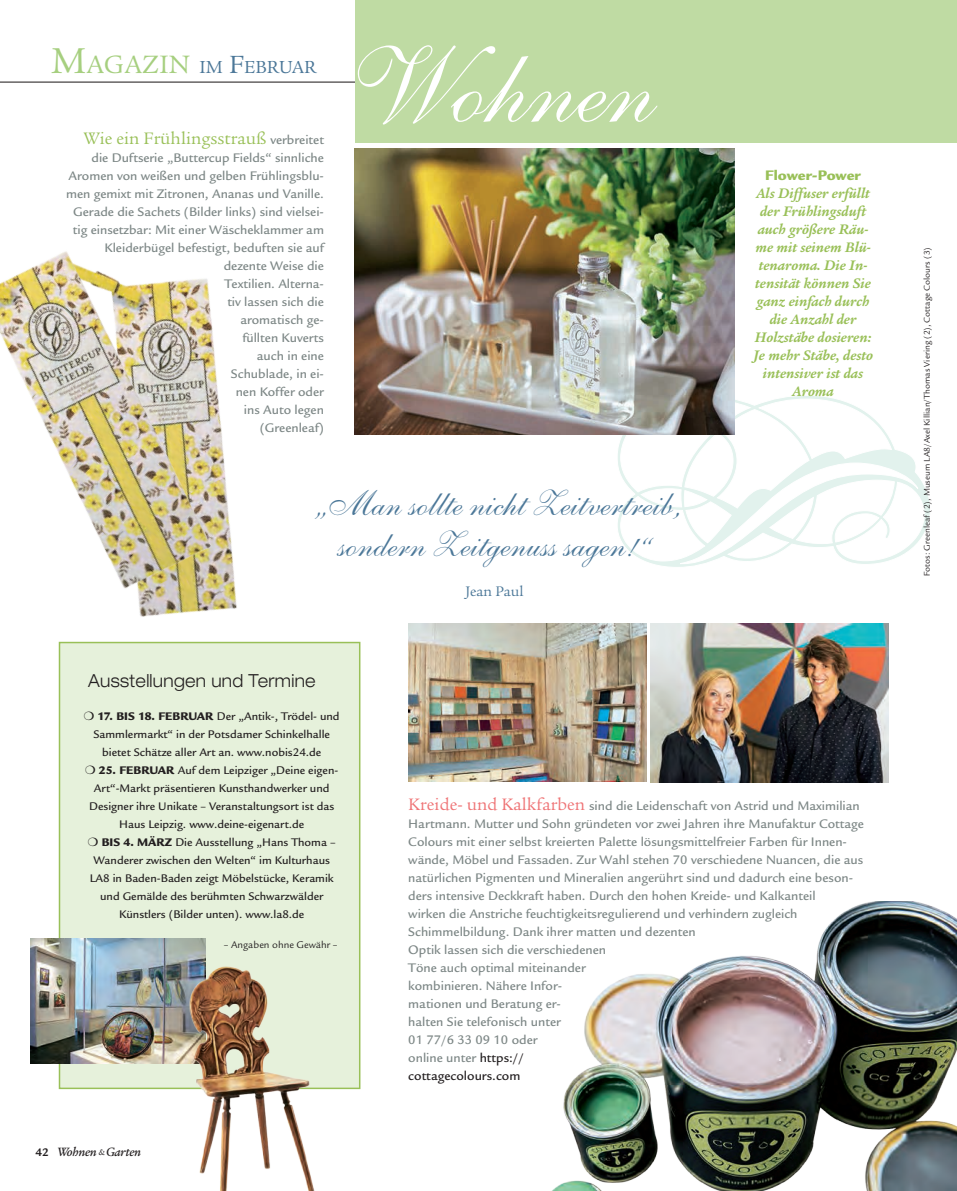
<style>
.page{position:relative;width:957px;height:1191px;background:#fff}
.page>*{position:absolute;margin:0;border:0;box-sizing:border-box;transform-origin:0 0}
.t1{font:109.5px "Shelley LT Allegro Script";letter-spacing:-.005em;color:#fff}
.t2{font:36px/40.5px "Shelley LT Allegro Script";color:#4b7798;text-align:center}
.t3{font:18.9px "Legacy Serif LT";color:#4b7798}
.t4{font:18px "Legacy Serif LT";color:#99c058}
.t5{font:300 expanded 18px "Helvetica Neue LT";letter-spacing:.02em;color:#231f20;scale:.9 1}
.t6{font:italic 700 15px/18px "Legacy Serif LT";color:#99c058;text-align:center}
.t7{font:900 15px "Legacy Sans LT";letter-spacing:-.01em;color:#99c058}
.t8{font:15px "Legacy Serif LT";color:#4b7798}
.t9{font:500 13.5px/18px "Legacy Sans LT";color:#7d8786;text-align:right}
.t10{font:italic 500 13.05px "Legacy Serif LT";letter-spacing:-.025em;color:#231f20}
.t11{font:500 12px/18px "Legacy Sans LT";color:#231f20;text-align:center}
.t12{font:10.5px "Legacy Sans LT";color:#231f20}
.t13{font:9px "Legacy Sans LT";color:#231f20}
.s1{font-size:39px;color:#a6cf7f}
.s2{font-size:27.3px;color:#a6cf7f}
.s3{font-size:27px}
.s4{font-family:"Legacy Sans LT";font-weight:500;font-size:13.5px;color:#7d8786}
.s5{font-weight:900}
.s6{font-family:"Legacy Sans LT";font-weight:700;font-style:normal;font-size:12px}
.s7{font-family:"Poetica Chancery I";font-weight:400;font-style:normal;font-size:11.25px}
.s8{font-family:"Legacy Serif LT";font-weight:400;font-size:18px;color:#ef7476}
.s9{color:#231f20}
</style>
<div class="page">
<div style="left:59px;top:642px;width:301px;height:447px;background:#e6f1db;border:2px solid #99c058"></div>
<svg style="left:616px;top:396px;width:314px;height:171px"></svg>
<hr style="left:0;top:82px;width:375px;height:1px;background:#231f20">
<div style="left:355px;top:0;width:602px;height:142px;background:#bfdba3"></div>
<img style="left:31px;top:938px;width:175px;height:125px">
<img style="left:355px;top:149px;width:380px;height:285px">
<img style="left:58px;top:178px;width:342px;height:505px">
<img style="left:0;top:178px;width:347px;height:475px">
<img style="left:179px;top:942px;width:152px;height:249px">
<img style="left:650px;top:623px;width:238px;height:159px">
<img style="left:408px;top:623px;width:239px;height:158px">
<img style="left:552px;top:901px;width:405px;height:290px">
<h3 class="t3" style="left:51px;top:56px;width:267px"><span class="s1">M</span><span class="s2">AGAZIN</span> IM <span class="s3">F</span>EBRUAR</h3>
<h1 class="t1" style="left:348px;top:21px;width:309px">Wohnen</h1>
<h3 class="t4" style="left:84px;top:128px;width:242px">Wie ein Frühlingsstrauß <span class="s4">verbreitet</span></h3>
<p class="t9" style="left:66px;top:149px;width:259px">die Duftserie „Buttercup Fields“ sinnliche<br>Aromen von weißen und gelben Frühlingsblu&shy;men gemixt mit Zitronen, Ananas und Vanille.<br>Gerade die Sachets (Bilder links) sind vielsei&shy;tig einsetzbar: Mit einer Wäscheklammer am<br>Kleiderbügel befestigt, beduften sie auf dezente Weise die<br>Textilien. Alterna-<br>tiv lassen sich die<br>aromatisch ge-<br>füllten Kuverts<br>auch in eine<br>Schublade, in ei-<br>nen Koffer oder<br>ins Auto legen<br>(Greenleaf)</p>
<h2 class="t2" style="left:315px;top:484px;width:366px">„Man sollte nicht Zeitvertreib, sondern Zeitgenuss sagen!“</h2>
<p class="t8" style="left:465px;top:583px;width:60px">Jean Paul</p>
<h3 class="t5" style="left:88px;top:670px;width:254px">Ausstellungen und Termine</h3>
<p class="t7" style="left:765px;top:166px;width:97px">Flower-Power</p>
<p class="t6" style="left:753px;top:184px;width:121px">Als Diffuser erfüllt der Frühlingsduft auch größere Räu&shy;me mit seinem Blü&shy;tenaroma. Die In&shy;tensität können Sie ganz einfach durch die Anzahl der<br>Holzstäbe dosieren:<br>Je mehr Stäbe, desto intensiver ist das<br>Aroma</p>
<p class="t11" style="left:84px;top:707px;width:257px">❍ <span class="s5">17. BIS 18. FEBRUAR</span> Der „Antik-, Trödel- und Sammlermarkt“ in der Potsdamer Schinkelhalle bietet Schätze aller Art an. www.nobis24.de<br>❍ <span class="s5">25. FEBRUAR</span> Auf dem Leipziger „Deine eigen-Art“-Markt präsentieren Kunsthandwerker und Designer ihre Unikate – Veranstaltungsort ist das Haus Leipzig. www.deine-eigenart.de<br>❍ <span class="s5">BIS 4. MÄRZ</span> Die Ausstellung „Hans Thoma – Wanderer zwischen den Welten“ im Kulturhaus LA8 in Baden-Baden zeigt Möbelstücke, Keramik und Gemälde des berühmten Schwarzwälder Künstlers (Bilder unten). www.la8.de</p>
<p class="t10" style="left:36px;top:1144px;width:107px"><span class="s6">42</span> Wohnen<span class="s7">&amp;</span>Garten</p>
<p class="t12" style="left:224px;top:938px;width:115px">– Angaben ohne Gewähr –</p>
<p class="t9" style="left:408px;top:797px;width:457px;text-align:left"><span class="s8">Kreide- und Kalkfarben</span> sind die Leidenschaft von Astrid und Maximilian Hartmann. Mutter und Sohn gründeten vor zwei Jahren ihre Manufaktur Cottage Colours mit einer selbst kreierten Palette lösungsmittelfreier Farben für Innen&shy;wände, Möbel und Fassaden. Zur Wahl stehen 70 verschiedene Nuancen, die aus natürlichen Pigmenten und Mineralien angerührt sind und dadurch eine beson&shy;ders intensive Deckkraft haben. Durch den hohen Kreide- und Kalkanteil<br>wirken die Anstriche feuchtigkeitsregulierend und verhindern zugleich Schimmelbildung. Dank ihrer matten und dezenten<br>Optik lassen sich die verschiedenen<br>Töne auch optimal miteinander<br>kombinieren. Nähere Infor-<br>mationen und Beratung er-<br>halten Sie telefonisch unter<br>01 77/6 33 09 10 oder<br>online unter <span class="s9">https://<br>cottagecolours.com</span></p>
<p class="t13" style="left:922px;top:576px;width:330px;rotate:-90deg">Fotos: Greenleaf (2), Museum LA8/Axel Killian/Thomas Viering (2), Cottage Colours (3)</p>
</div>
